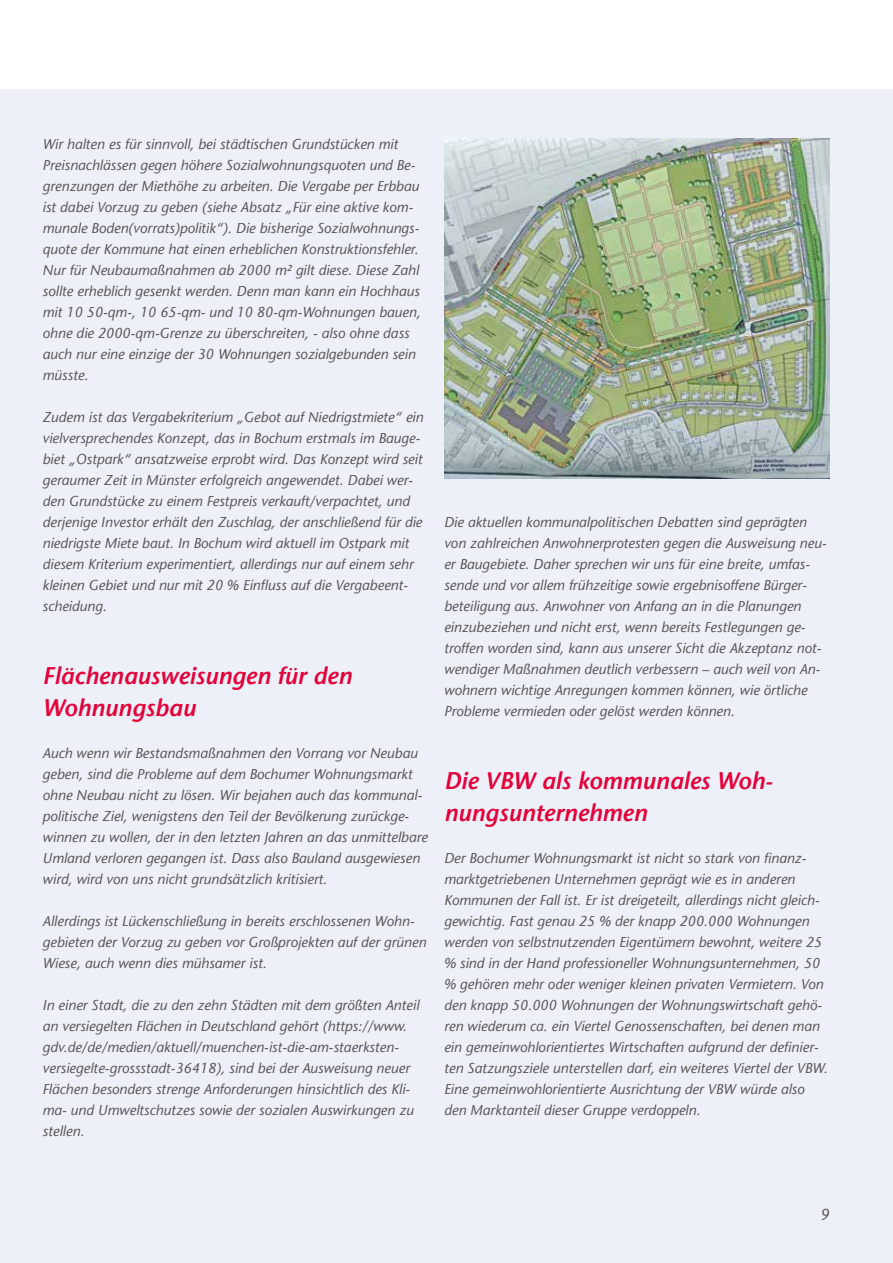
<style>
.page{position:relative;width:893px;height:1263px;background:#fff}
.page>*{position:absolute;margin:0;border:0;box-sizing:border-box;transform-origin:0 0}
.t1{font:italic 600 24px/31.5px "Stone Sans";color:#e40039}
.t2{font:italic 15.75px "Stone Sans";color:#565656}
.t3{font:italic 14.25px/21px "Stone Sans";color:#565656}
</style>
<div class="page">
<div style="left:0;top:90px;width:893px;height:1173px;background:#edf0f8"></div>
<img style="left:444px;top:139px;width:385px;height:339px">
<p class="t3" style="left:43px;top:133px;width:380px">Wir halten es für sinnvoll, bei städtischen Grundstücken mit Preisnachlässen gegen höhere Sozialwohnungsquoten und Be&shy;grenzungen der Miethöhe zu arbeiten. Die Vergabe per Erbbau ist dabei Vorzug zu geben (siehe Absatz „Für eine aktive kom&shy;munale Boden(vorrats)politik“). Die bisherige Sozialwohnungs&shy;quote der Kommune hat einen erheblichen Konstruktionsfehler.<br>Nur für Neubaumaßnahmen ab 2000 m² gilt diese. Diese Zahl sollte erheblich gesenkt werden. Denn man kann ein Hochhaus mit 10 50-qm-, 10 65-qm- und 10 80-qm-Wohnungen bauen, ohne die 2000-qm-Grenze zu überschreiten, - also ohne dass auch nur eine einzige der 30 Wohnungen sozialgebunden sein müsste.</p>
<p class="t3" style="left:43px;top:406px;width:382px">Zudem ist das Vergabekriterium „Gebot auf Niedrigstmiete“ ein vielversprechendes Konzept, das in Bochum erstmals im Bauge&shy;biet „Ostpark“ ansatzweise erprobt wird. Das Konzept wird seit geraumer Zeit in Münster erfolgreich angewendet. Dabei wer&shy;den Grundstücke zu einem Festpreis verkauft/verpachtet, und derjenige Investor erhält den Zuschlag, der anschließend für die niedrigste Miete baut. In Bochum wird aktuell im Ostpark mit diesem Kriterium experimentiert, allerdings nur auf einem sehr kleinen Gebiet und nur mit 20 % Einfluss auf die Vergabeent&shy;scheidung.</p>
<h1 class="t1" style="left:43px;top:660px;width:311px">Flächenausweisungen für den<br>Wohnungsbau</h1>
<p class="t3" style="left:43px;top:742px;width:387px">Auch wenn wir Bestandsmaßnahmen den Vorrang vor Neubau geben, sind die Probleme auf dem Bochumer Wohnungsmarkt ohne Neubau nicht zu lösen. Wir bejahen auch das kommunal&shy;politische Ziel, wenigstens den Teil der Bevölkerung zurückge&shy;winnen zu wollen, der in den letzten Jahren an das unmittelbare Umland verloren gegangen ist. Dass also Bauland ausgewiesen wird, wird von uns nicht grundsätzlich kritisiert.</p>
<p class="t3" style="left:43px;top:910px;width:385px">Allerdings ist Lückenschließung in bereits erschlossenen Wohn&shy;gebieten der Vorzug zu geben vor Großprojekten auf der grünen<br>Wiese, auch wenn dies mühsamer ist.</p>
<p class="t3" style="left:43px;top:994px;width:378px">In einer Stadt, die zu den zehn Städten mit dem größten Anteil an versiegelten Flächen in Deutschland gehört (https://www. gdv.de/de/medien/aktuell/muenchen-ist-die-am-staerksten&shy;versiegelte-grossstadt-36418), sind bei der Ausweisung neuer Flächen besonders strenge Anforderungen hinsichtlich des Kli&shy;ma- und Umweltschutzes sowie der sozialen Auswirkungen zu stellen.</p>
<p class="t3" style="left:444px;top:511px;width:384px">Die aktuellen kommunalpolitischen Debatten sind geprägten von zahlreichen Anwohnerprotesten gegen die Ausweisung neu&shy;er Baugebiete. Daher sprechen wir uns für eine breite, umfas&shy;sende und vor allem frühzeitige sowie ergebnisoffene Bürger&shy;beteiligung aus. Anwohner von Anfang an in die Planungen einzubeziehen und nicht erst, wenn bereits Festlegungen ge&shy;troffen worden sind, kann aus unserer Sicht die Akzeptanz not&shy;wendiger Maßnahmen deutlich verbessern – auch weil von An&shy;wohnern wichtige Anregungen kommen können, wie örtliche Probleme vermieden oder gelöst werden können.</p>
<h1 class="t1" style="left:444px;top:765px;width:330px">Die VBW als kommunales Woh&shy;nungsunternehmen</h1>
<p class="t3" style="left:444px;top:847px;width:385px">Der Bochumer Wohnungsmarkt ist nicht so stark von finanz&shy;marktgetriebenen Unternehmen geprägt wie es in anderen Kommunen der Fall ist. Er ist dreigeteilt, allerdings nicht gleich&shy;gewichtig. Fast genau 25 % der knapp 200.000 Wohnungen werden von selbstnutzenden Eigentümern bewohnt, weitere 25 % sind in der Hand professioneller Wohnungsunternehmen, 50 % gehören mehr oder weniger kleinen privaten Vermietern. Von den knapp 50.000 Wohnungen der Wohnungswirtschaft gehö&shy;ren wiederum ca. ein Viertel Genossenschaften, bei denen man ein gemeinwohlorientiertes Wirtschaften aufgrund der definier&shy;ten Satzungsziele unterstellen darf, ein weiteres Viertel der VBW.<br>Eine gemeinwohlorientierte Ausrichtung der VBW würde also den Marktanteil dieser Gruppe verdoppeln.</p>
<p class="t2" style="left:820px;top:1205px;width:11px">9</p>
</div>
